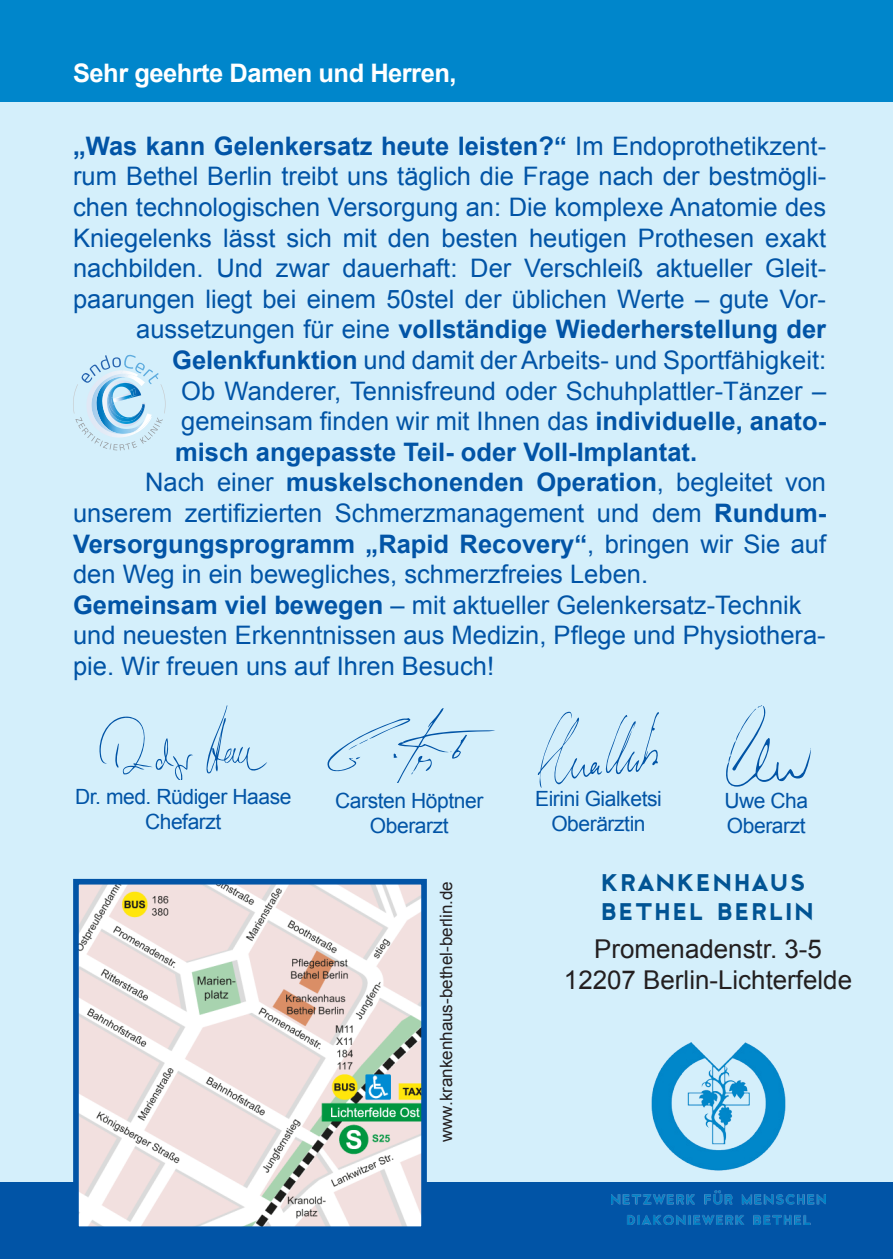
<style>
.page{position:relative;width:893px;height:1259px;background:#d4effb}
.page>*{position:absolute;margin:0;border:0;box-sizing:border-box;transform-origin:0 0}
.t1{font:30.9px/29.1px "Cityof";color:#015494}
.t2{font:25.8px/31.2px "Arial";color:#231f20;text-align:center}
.t3{font:25.5px "Arial";color:#0154a6}
.t4{font:700 25.5px "Arial";color:#0154a6}
.t5{font:700 25.5px "Arial";letter-spacing:-.02em;color:#fff}
.t6{font:21px/25.2px "Arial";letter-spacing:-.02em;color:#0154a6;text-align:center}
.t7{font:17.1px "Arial";color:#231f20}
.s1{font-weight:400}
.s2{font-weight:700}
</style>
<div class="page">
<svg style="left:726px;top:705px;width:85px;height:81px"></svg>
<svg style="left:327px;top:708px;width:168px;height:74px"></svg>
<svg style="left:538px;top:712px;width:121px;height:76px"></svg>
<div style="left:0;top:0;width:893px;height:101px;background:#0086cb"></div>
<div style="left:0;top:1183px;width:893px;height:76px;background:#0154a6"></div>
<img style="left:611px;top:1042px;width:214px;height:182px">
<img style="left:80px;top:886px;width:340px;height:339px">
<div style="left:73px;top:879px;width:354px;height:353px;border:6px solid #0154a6"></div>
<svg style="left:73px;top:355px;width:93px;height:95px"></svg>
<img style="left:113px;top:395px;width:19px;height:7px">
<svg style="left:99px;top:716px;width:94px;height:64px"></svg>
<svg style="left:206px;top:705px;width:61px;height:69px"></svg>
<p class="t5" style="left:73px;top:56px;width:385px">Sehr geehrte Damen und Herren,</p>
<p class="t4" style="left:73px;top:129px;width:754px">„Was kann Gelenkersatz heute leisten?“ <span class="s1">Im Endoprothetikzent-</span></p>
<p class="t3" style="left:73px;top:160px;width:754px">rum Bethel Berlin treibt uns täglich die Frage nach der bestmögli-</p>
<p class="t3" style="left:73px;top:190px;width:755px">chen technologischen Versorgung an: Die komplexe Anatomie des</p>
<p class="t3" style="left:73px;top:221px;width:754px">Kniegelenks lässt sich mit den besten heutigen Prothesen exakt</p>
<p class="t3" style="left:73px;top:251px;width:754px">nachbilden. Und zwar dauerhaft: Der Verschleiß aktueller Gleit-</p>
<p class="t3" style="left:73px;top:282px;width:754px">paarungen liegt bei einem 50stel der üblichen Werte – gute Vor-</p>
<p class="t4" style="left:136px;top:312px;width:691px"><span class="s1">aussetzungen für eine</span> vollständige Wiederherstellung der</p>
<p class="t3" style="left:172px;top:343px;width:655px"><span class="s2">Gelenkfunktion</span> und damit der Arbeits- und Sportfähigkeit:</p>
<p class="t3" style="left:181px;top:374px;width:646px">Ob Wanderer, Tennisfreund oder Schuhplattler-Tänzer –</p>
<p class="t3" style="left:181px;top:404px;width:646px">gemeinsam finden wir mit Ihnen das <span class="s2">individuelle, anato-</span></p>
<p class="t4" style="left:175px;top:435px;width:523px">misch angepasste Teil- oder Voll-Implantat.</p>
<p class="t4" style="left:145px;top:465px;width:682px"><span class="s1">Nach einer</span> muskelschonenden Operation<span class="s1">, begleitet von</span></p>
<p class="t3" style="left:73px;top:496px;width:755px">unserem zertifizierten Schmerzmanagement und dem <span class="s2">Rundum-</span></p>
<p class="t4" style="left:73px;top:526px;width:754px">Versorgungsprogramm „Rapid Recovery“<span class="s1">, bringen wir Sie auf</span></p>
<p class="t3" style="left:73px;top:557px;width:576px">den Weg in ein bewegliches, schmerzfreies Leben.</p>
<p class="t3" style="left:73px;top:588px;width:730px"><span class="s2">Gemeinsam viel bewegen</span> – mit aktueller Gelenkersatz-Technik</p>
<p class="t3" style="left:73px;top:619px;width:754px">und neuesten Erkenntnissen aus Medizin, Pflege und Physiothera-</p>
<p class="t3" style="left:73px;top:649px;width:422px">pie. Wir freuen uns auf Ihren Besuch!</p>
<p class="t6" style="left:75px;top:784px;width:218px">Dr. med. Rüdiger Haase<br>Chefarzt</p>
<p class="t6" style="left:535px;top:786px;width:128px">Eirini Gialketsi<br>Oberärztin</p>
<p class="t6" style="left:335px;top:788px;width:150px">Carsten Höptner<br>Oberarzt</p>
<p class="t6" style="left:724px;top:788px;width:85px;text-align:left">Uwe Cha<br>Oberarzt</p>
<p class="t7" style="left:435px;top:1142px;width:262px;rotate:-90deg">www.krankenhaus-bethel-berlin.de</p>
<p class="t1" style="left:600px;top:865px;width:216px">krankenhaus bethel berlin</p>
<p class="t2" style="left:564px;top:933px;width:290px">Promenadenstr. 3-5<br>12207 Berlin-Lichterfelde</p>
</div>
